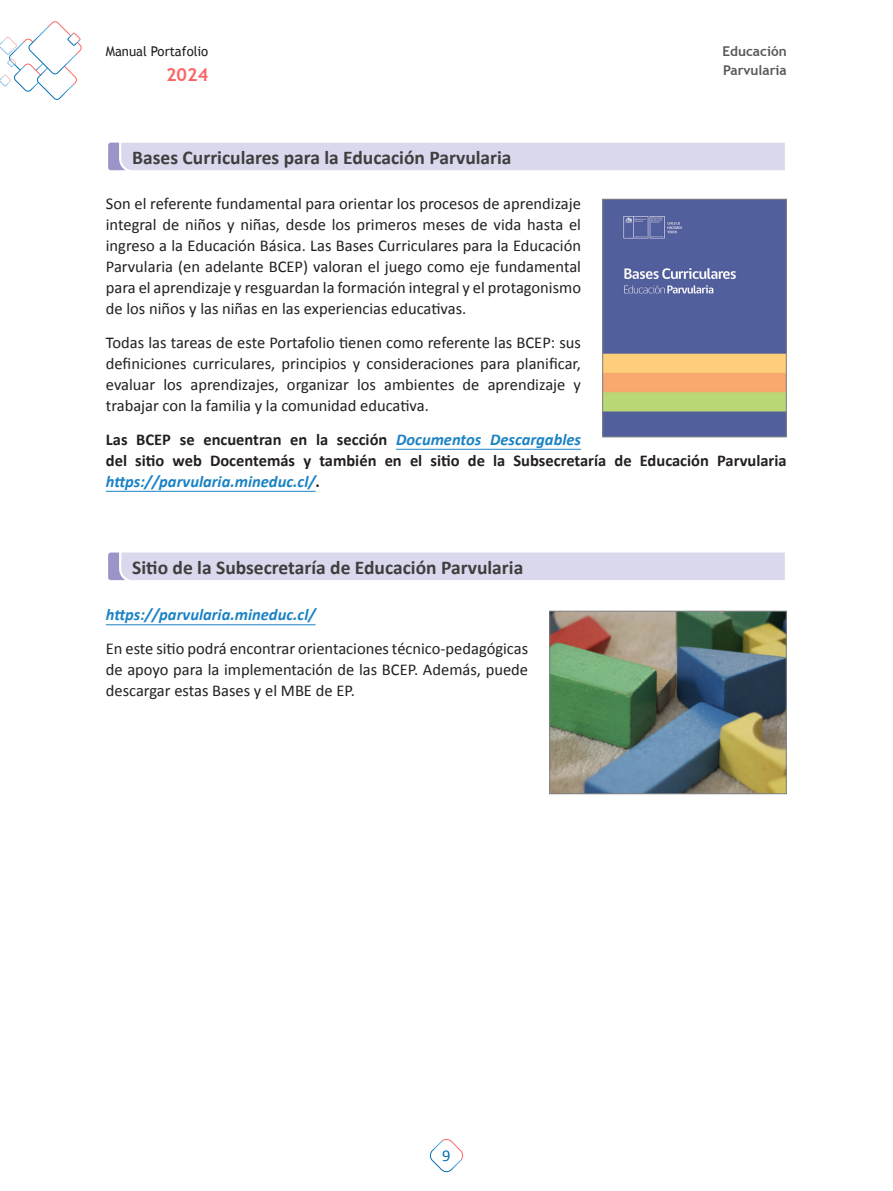
<style>
.page{position:relative;width:893px;height:1191px;background:#fff}
.page>*{position:absolute;margin:0;border:0;box-sizing:border-box;transform-origin:0 0}
.contenido{font:700 19.5px "Calibri";color:#3e3e3f}
.t1{font:700 18px "Trebuchet MS";color:#fd6565}
.contenido-2{font:16.5px/21px "Calibri";color:#231f20;text-align:justify}
.contenido-3{font:700 16.5px/21px "Calibri";color:#231f20}
.contenido-4{font:italic 700 16.5px "Calibri";color:#1a82c5}
.t2{font:16.5px "Calibri";color:#006fb3}
.t3{font:700 13.5px/19.5px "Trebuchet MS";color:#57585a}
.t4{font:13.5px "Trebuchet MS";color:#231f20}
.s1{font-style:italic;color:#1a82c5}
</style>
<div class="page">
<div style="left:107px;top:141px;width:24px;height:30px;background:#9a94c8;border-radius:4px"></div>
<div style="left:106px;top:140px;width:26px;height:32px;border:2px solid #fff;border-radius:4px"></div>
<svg style="left:118px;top:140px;width:667px;height:32px"></svg>
<hr style="left:396px;top:449px;width:185px;height:1px;background:#1a82c5">
<hr style="left:106px;top:491px;width:210px;height:1px;background:#1a82c5">
<div style="left:107px;top:551px;width:24px;height:30px;background:#9a94c8;border-radius:4px"></div>
<div style="left:106px;top:550px;width:26px;height:32px;border:2px solid #fff;border-radius:4px"></div>
<svg style="left:118px;top:550px;width:667px;height:32px;background:#dfddee"></svg>
<hr style="left:106px;top:624px;width:210px;height:1px;background:#1a82c5">
<img style="left:604px;top:201px;width:181px;height:234px">
<div style="left:602px;top:199px;width:185px;height:238px;border:1px solid #808285"></div>
<img style="left:551px;top:613px;width:234px;height:179px">
<div style="left:549px;top:611px;width:238px;height:183px;border:1px solid #808285"></div>
<svg style="left:0;top:21px;width:82px;height:79px"></svg>
<svg style="left:68px;top:33px;width:12px;height:12px"></svg>
<div style="left:68px;top:33px;width:12px;height:13px;border:1px solid #fff;border-radius:5px"></div>
<svg style="left:430px;top:1139px;width:33px;height:33px"></svg>
<p class="t4" style="left:106px;top:43px;width:104px">Manual Portafolio</p>
<p class="t1" style="left:166px;top:64px;width:44px">2024</p>
<p class="t3" style="left:722px;top:41px;width:66px">Educación<br>Parvularia</p>
<p class="contenido" style="left:132px;top:144px;width:381px">Bases Curriculares para la Educación Parvularia</p>
<p class="contenido-2" style="left:106px;top:193px;width:477px">Son el referente fundamental para orientar los procesos de aprendizaje integral de niños y niñas, desde los primeros meses de vida hasta el ingreso a la Educación Básica. Las Bases Curriculares para la Educación Parvularia (en adelante BCEP) valoran el juego como eje fundamental para el aprendizaje y resguardan la formación integral y el protagonismo de los niños y las niñas en las experiencias educativas.</p>
<p class="contenido-2" style="left:106px;top:332px;width:477px">Todas las tareas de este Portafolio tienen como referente las BCEP: sus definiciones curriculares, principios y consideraciones para planificar, evaluar los aprendizajes, organizar los ambientes de aprendizaje y trabajar con la familia y la comunidad educativa.</p>
<p class="contenido-3" style="left:106px;top:428px;width:682px">Las BCEP se encuentran en la sección <span class="s1">Documentos Descargables<br></span>del sitio web Docentemás y también en el sitio de la Subsecretaría de Educación Parvularia <span class="s1">https://parvularia.mineduc.cl/</span>.</p>
<p class="contenido" style="left:132px;top:553px;width:393px">Sitio de la Subsecretaría de Educación Parvularia</p>
<p class="contenido-4" style="left:106px;top:604px;width:211px">https://parvularia.mineduc.cl/</p>
<p class="contenido-2" style="left:106px;top:638px;width:424px">En este sitio podrá encontrar orientaciones técnico-pedagógicas de apoyo para la implementación de las BCEP. Además, puede descargar estas Bases y el MBE de EP.</p>
<p class="t2" style="left:442px;top:1144px;width:10px">9</p>
</div>
